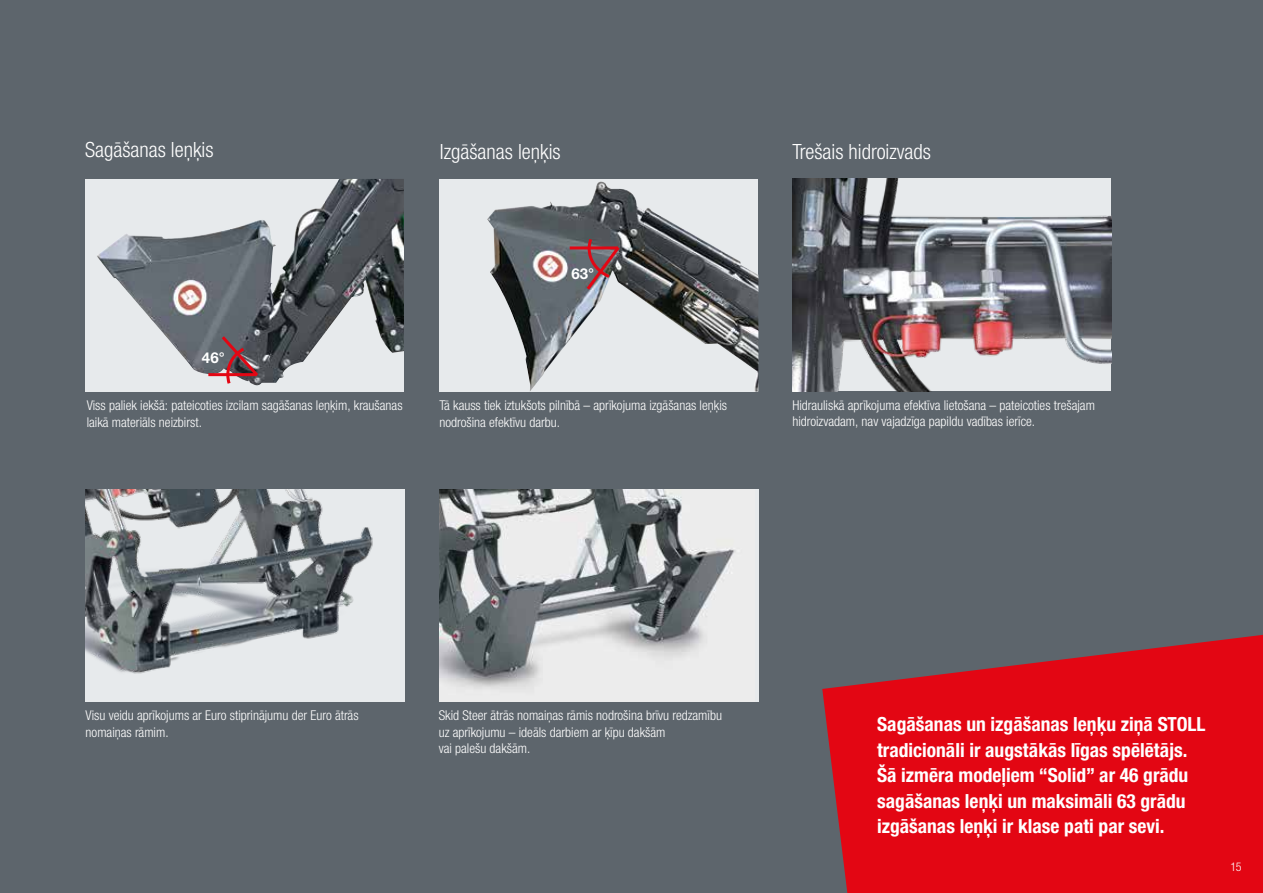
<style>
.page{position:relative;width:1263px;height:893px;background:#5d656c}
.page>*{position:absolute;margin:0;border:0;box-sizing:border-box;transform-origin:0 0}
.t1{font:300 condensed 21px "Helvetica Neue LTW1 G";color:#fff}
.t2{font:700 condensed 19.5px/25.5px "Helvetica Neue LTW1 G";color:#fff}
.t3{font:700 15px "Helvetica Neue LTW1 G";color:#fff}
.t4{font:300 condensed 13.5px/16.5px "Helvetica Neue LTW1 G";color:#fff}
.t5{font:300 condensed 12px "Helvetica Neue LTW1 G";color:#fff}
</style>
<div class="page">
<svg style="left:822px;top:635px;width:441px;height:258px;background:#d0121e"></svg>
<img style="left:439px;top:489px;width:315px;height:213px">
<div style="left:85px;top:489px;width:320px;height:213px;background:#e7eaec"></div>
<img style="left:85px;top:489px;width:288px;height:185px">
<div style="left:439px;top:179px;width:319px;height:213px;background:#e7eaec"></div>
<img style="left:487px;top:181px;width:271px;height:211px">
<hr style="left:570px;top:246px;width:48px;height:3px;background:#e30613">
<svg style="left:584px;top:236px;width:38px;height:57px"></svg>
<div style="left:85px;top:179px;width:319px;height:213px;background:#e7eaec"></div>
<img style="left:97px;top:179px;width:307px;height:205px">
<hr style="left:208px;top:373px;width:49px;height:3px;background:#e30613">
<svg style="left:219px;top:333px;width:42px;height:53px"></svg>
<img style="left:792px;top:179px;width:319px;height:212px">
<h1 class="t1" style="left:85px;top:138px;width:130px">Sagāšanas leņķis</h1>
<h1 class="t1" style="left:440px;top:139px;width:122px">Izgāšanas leņķis</h1>
<p class="t3" style="left:202px;top:348px;width:24px">46°</p>
<p class="t4" style="left:87px;top:397px;width:317px">Viss paliek iekšā: pateicoties izcilam sagāšanas leņķim, kraušanas laikā materiāls neizbirst.</p>
<p class="t3" style="left:571px;top:264px;width:24px">63°</p>
<p class="t4" style="left:439px;top:397px;width:289px">Tā kauss tiek iztukšots pilnībā – aprīkojuma izgāšanas leņķis nodrošina efektīvu darbu.</p>
<h1 class="t1" style="left:792px;top:139px;width:140px">Trešais hidroizvads</h1>
<p class="t4" style="left:792px;top:397px;width:304px">Hidrauliskā aprīkojuma efektīva lietošana – pateicoties trešajam hidroizvadam, nav vajadzīga papildu vadības ierīce.</p>
<p class="t4" style="left:86px;top:707px;width:274px">Visu veidu aprīkojums ar Euro stiprinājumu der Euro ātrās nomaiņas rāmim.</p>
<p class="t4" style="left:439px;top:707px;width:285px">Skid Steer ātrās nomaiņas rāmis nodrošina brīvu redzamību uz aprīkojumu – ideāls darbiem ar ķīpu dakšām<br>vai palešu dakšām.</p>
<h2 class="t2" style="left:877px;top:712px;width:330px">Sagāšanas un izgāšanas leņķu ziņā STOLL tradicionāli ir augstākās līgas spēlētājs.<br>Šā izmēra modeļiem “Solid” ar 46 grādu sagāšanas leņķi un maksimāli 63 grādu izgāšanas leņķi ir klase pati par sevi.</h2>
<p class="t5" style="left:1230px;top:860px;width:13px">15</p>
</div>
